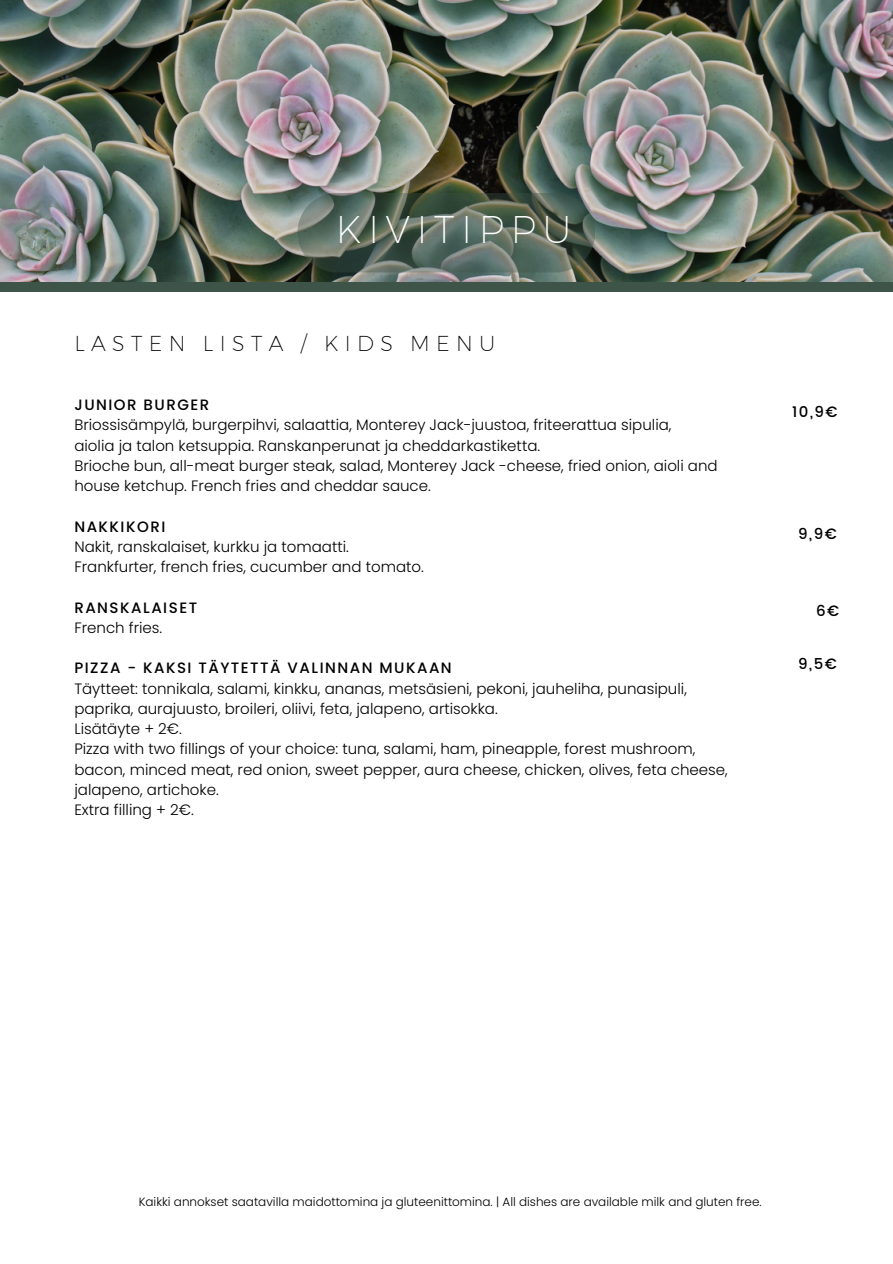
<style>
.page{position:relative;width:893px;height:1264px;background:#fff}
.page>*{position:absolute;margin:0;border:0;box-sizing:border-box;transform-origin:0 0}
.t1{font:300 37.5px "Kief Montaser Extra";letter-spacing:.185em;color:#fff}
.t2{font:300 21px "Kief Montaser Extra";letter-spacing:.305em;color:#000}
.t3{font:300 15px/20.2px "Poppins";color:#000}
.t4{font:500 15px "Poppins";letter-spacing:.1em;color:#000}
.t5{font:300 12px "Poppins";color:#000}
</style>
<div class="page">
<div style="left:0;top:252px;width:892px;height:40px;background:#3f5448"></div>
<img style="left:0;top:0;width:892px;height:281px">
<svg style="left:297px;top:193px;width:298px;height:79px;background:#57675b"></svg>
<h1 class="t1" style="left:336px;top:206px;width:237px">KIVITIPPU</h1>
<h2 class="t2" style="left:74px;top:331px;width:422px">LASTEN LISTA / KIDS MENU</h2>
<p class="t4" style="left:74px;top:394px;width:136px">JUNIOR BURGER</p>
<p class="t3" style="left:74px;top:415px;width:644px">Briossisämpylä, burgerpihvi, salaattia, Monterey Jack-juustoa, friteerattua sipulia,<br>aiolia ja talon ketsuppia. Ranskanperunat ja cheddarkastiketta.<br>Brioche bun, all-meat burger steak, salad, Monterey Jack -cheese, fried onion, aioli and house ketchup. French fries and cheddar sauce.</p>
<p class="t4" style="left:74px;top:516px;width:92px">NAKKIKORI</p>
<p class="t3" style="left:74px;top:536px;width:351px">Nakit, ranskalaiset, kurkku ja tomaatti.<br>Frankfurter, french fries, cucumber and tomato.</p>
<p class="t4" style="left:74px;top:597px;width:124px">RANSKALAISET</p>
<p class="t3" style="left:74px;top:617px;width:89px">French fries.</p>
<p class="t4" style="left:74px;top:657px;width:379px">PIZZA - KAKSI TÄYTETTÄ VALINNAN MUKAAN</p>
<p class="t3" style="left:74px;top:678px;width:655px">Täytteet: tonnikala, salami, kinkku, ananas, metsäsieni, pekoni, jauheliha, punasipuli, paprika, aurajuusto, broileri, oliivi, feta, jalapeno, artisokka.<br>Lisätäyte + 2€.<br>Pizza with two fillings of your choice: tuna, salami, ham, pineapple, forest mushroom, bacon, minced meat, red onion, sweet pepper, aura cheese, chicken, olives, feta cheese, jalapeno, artichoke.<br>Extra filling + 2€.</p>
<p class="t4" style="left:792px;top:403px;width:47px">10,9€</p>
<p class="t4" style="left:798px;top:524px;width:40px">9,9€</p>
<p class="t4" style="left:816px;top:602px;width:25px">6€</p>
<p class="t4" style="left:798px;top:654px;width:40px">9,5€</p>
<p class="t5" style="left:139px;top:1193px;width:624px">Kaikki annokset saatavilla maidottomina ja gluteenittomina. | All dishes are available milk and gluten free.</p>
</div>
